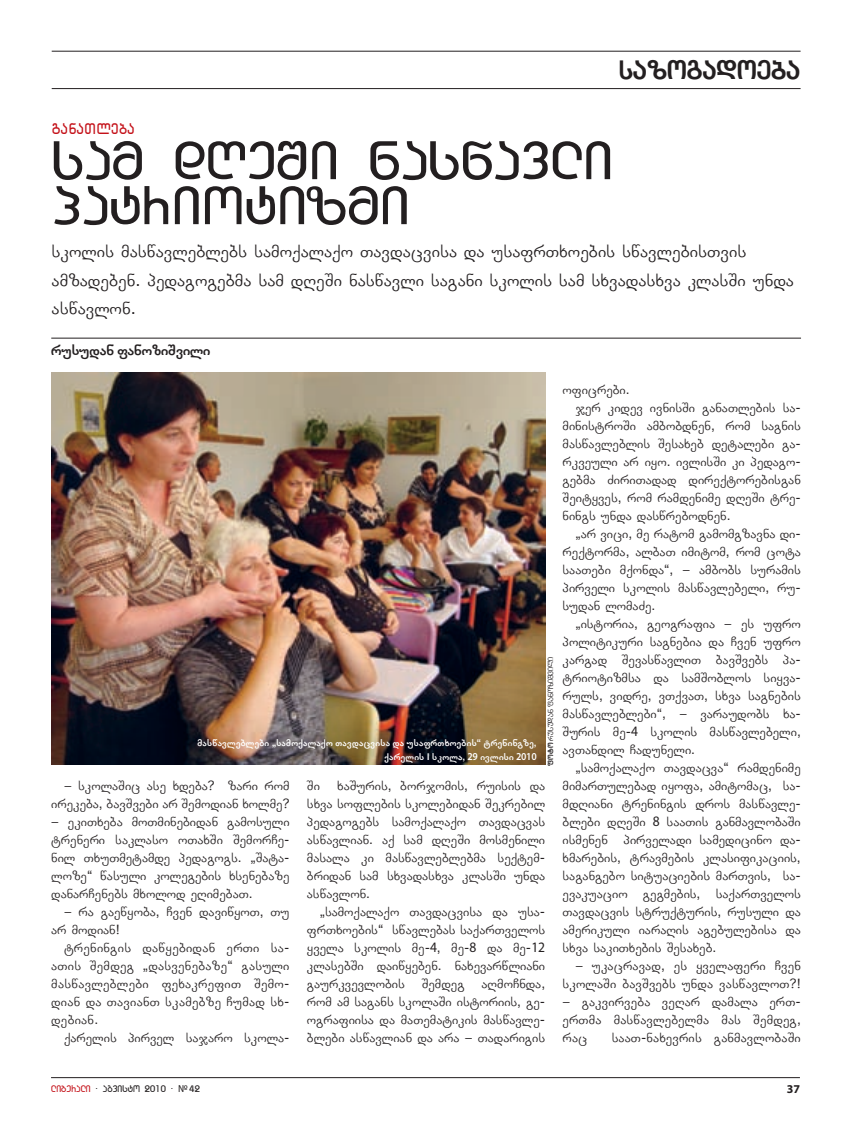
<style>
.page{position:relative;width:851px;height:1127px;background:#fff}
.page>*{position:absolute;margin:0;border:0;box-sizing:border-box;transform-origin:0 0}
.t1{font:58.05px/45px "Bauhaus Mtavruli Thin A";color:#231f20;scale:1.11 1}
.t2{font:700 27px "A Kolkhety M";letter-spacing:-.01em;color:#231f20}
.t3{font:18px/28.8px "A Kolkhety N";color:#231f20}
.t4{font:700 15px "A Kolkhety N";color:#231f20}
.t5{font:15px "Sanet";letter-spacing:-.01em;color:#c4121a}
.t6{font:13.5px/18px "A Kolkhety N";color:#231f20;text-align:justify}
.t7{font:700 12px "Myriad Pro";color:#231f20}
.t8{font:10.5px "Bauhaus Mtavruli Thin A";color:#231f20}
.t9{font:10.5px "Bauhaus Mtavruli Thin A";color:#c4121a}
.t10{font:700 9.75px/13.5px "A Kolkhety N";letter-spacing:.03em;color:#fff;text-align:right}
.t11{font:7.5px "A Kolkhety M";color:#231f20}
.s1{font-weight:700}
.s2{font-family:"Myriad Pro"}
</style>
<div class="page">
<hr style="left:52px;top:51px;width:748px;height:1px;background:#231f20">
<hr style="left:52px;top:88px;width:748px;height:1px;background:#231f20">
<hr style="left:51px;top:338px;width:749px;height:1px;background:#231f20">
<img style="left:52px;top:373px;width:493px;height:391px">
<hr style="left:51px;top:1077px;width:748px;height:1px;background:#231f20">
<h2 class="t2" style="left:618px;top:57px;width:183px">SAZOGADOEBA</h2>
<p class="t5" style="left:52px;top:122px;width:85px">GANATLEBA</p>
<h1 class="t1" style="left:52px;top:140px;width:507px">SAM DRESI NASWAVLI<br>PATRIOTIZMI</h1>
<h3 class="t3" style="left:52px;top:238px;width:743px">SKOLIS MASWAVLEBLEBS SAMOQALAQO TAVDACVISA DA USAFRTXOEBIS SWAVLEBISTVIS<br>AMZADEBEN. PEDAGOGEBMA SAM DRESI NASWAVLI SAGANI SKOLIS SAM SXVADASXVA KLASSI UNDA<br>ASWAVLON.</h3>
<p class="t4" style="left:51px;top:343px;width:161px">RUSUDAN FANOZISVILI</p>
<p class="t10" style="left:197px;top:737px;width:340px">MASWAVLEBLEBI `SAMOQALAQO TAVDACVISA DA USAFRTXOEBIS~ TRENINGZE,<br>QARELIS I SKOLA, 29 IVLISI 2010</p>
<p class="t11" style="left:547px;top:765px;width:110px;rotate:-90deg"><span class="s1">FOTO</span> rusudan fanoziSvili</p>
<p class="t6" style="left:51px;top:778px;width:240px;text-indent:13px">_ SKOLASIC ASE XDEBA? ZARI ROM IREKEBA, BAVSVEBI AR SEMODIAN XOLME? _ EKITXEBA MOTMINEBIDAN GAMOSULI TRENERI SAKLASO OTAXSI SEMORCE-NIL TXUTMETAMDE PEDAGOGS. „SATA-LOZE“ WASULI KOLEGEBIS XSENEBAZE DANARCENEBS MXOLOD ERIMEBAT.</p>
<p class="t6" style="left:51px;top:904px;width:240px;text-indent:13px">_ RA GAEWYOBA, CVEN DAVIWYOT, TU<br>AR MODIAN!</p>
<p class="t6" style="left:51px;top:940px;width:240px;text-indent:13px">TRENINGIS DAWYEBIDAN ERTI SA-ATIS SEMDEG „DASVENEBAZE“ GASULI MASWAVLEBLEBI FEXAKREFIT SEMO-DIAN DA TAVIANT SKAMEBZE CUMAD SX-DEBIAN.</p>
<p class="t6" style="left:64px;top:1029px;width:227px">QARELIS PIRVEL SAJARO SKOLA-</p>
<p class="t6" style="left:307px;top:778px;width:14px">SI</p>
<p class="t6" style="left:307px;top:778px;width:240px;text-indent:30px">XASURIS, BORJOMIS, RUISIS DA SXVA SOFLEBIS SKOLEBIDAN SEKREBIL PEDAGOGEBS SAMOQALAQO TAVDACVAS ASWAVLIAN. AQ SAM DRESI MOSMENILI MASALA KI MASWAVLEBLEBMA SEQTEM-BRIDAN SAM SXVADASXVA KLASSI UNDA ASWAVLON.</p>
<p class="t6" style="left:307px;top:904px;width:240px;text-indent:13px">„SAMOQALAQO TAVDACVISA DA USA-FRTXOEBIS“ SWAVLEBAS SAQARTVELOS YVELA SKOLIS ME-4, ME-8 DA ME-12<br>KLASEBSI DAIWYEBEN. NAXEVARWLIANI GAURKVEVLOBIS</p>
<p class="t6" style="left:307px;top:976px;width:240px;text-indent:175px">ARMOCNDA, ROM AM SAGANS SKOLASI ISTORIIS, GE-OGRAFIISA DA MATEMATIKIS MASWAVLE-BLEBI ASWAVLIAN DA ARA _ TADARIGIS</p>
<p class="t6" style="left:421px;top:976px;width:44px">SEMDEG</p>
<p class="t6" style="left:562px;top:381px;width:69px">OFICREBI.</p>
<p class="t6" style="left:575px;top:399px;width:227px">JER KIDEV IVNISSI GANATLEBIS SA-</p>
<p class="t6" style="left:562px;top:417px;width:240px">MINISTROSI AMBOBDNEN, ROM SAGNIS</p>
<p class="t6" style="left:562px;top:435px;width:240px">MASWAVLEBLIS SESAXEB DETALEBI GA-</p>
<p class="t6" style="left:562px;top:453px;width:240px">RKVEULI AR IYO. IVLISSI KI PEDAGO-</p>
<p class="t6" style="left:562px;top:471px;width:240px">GEBMA ZIRITADAD DIREQTOREBISGAN</p>
<p class="t6" style="left:562px;top:489px;width:240px">SEITYVES, ROM RAMDENIME DRESI TRE-</p>
<p class="t6" style="left:562px;top:507px;width:169px">NINGS UNDA DASWREBODNEN.</p>
<p class="t6" style="left:575px;top:525px;width:227px">„AR VICI, ME RATOM GAMOMGZAVNA DI-</p>
<p class="t6" style="left:562px;top:543px;width:240px">REQTORMA, ALBAT IMITOM, ROM COTA</p>
<p class="t6" style="left:562px;top:561px;width:240px">SAATEBI MQONDA“, _ AMBOBS SURAMIS</p>
<p class="t6" style="left:562px;top:579px;width:240px">PIRVELI SKOLIS MASWAVLEBELI, RU-</p>
<p class="t6" style="left:562px;top:597px;width:94px">SUDAN LOMAZE.</p>
<p class="t6" style="left:575px;top:615px;width:227px">„ISTORIA, GEOGRAFIA _ ES UFRO</p>
<p class="t6" style="left:562px;top:633px;width:240px">POLITIKURI SAGNEBIA DA CVEN UFRO</p>
<p class="t6" style="left:562px;top:651px;width:240px">KARGAD SEVASWAVLIT BAVSVEBS PA-</p>
<p class="t6" style="left:562px;top:669px;width:240px">TRIOTIZMSA DA SAMSOBLOS SIYVA-</p>
<p class="t6" style="left:562px;top:687px;width:240px">RULS, VIDRE, VTQVAT, SXVA SAGNEBIS</p>
<p class="t6" style="left:562px;top:705px;width:240px">MASWAVLEBLEBI“, _ VARAUDOBS XA-</p>
<p class="t6" style="left:562px;top:723px;width:240px">SURIS ME-4 SKOLIS MASWAVLEBELI,</p>
<p class="t6" style="left:562px;top:741px;width:134px">AVTANDIL CADUNELI.</p>
<p class="t6" style="left:575px;top:759px;width:227px">„SAMOQALAQO TAVDACVA“ RAMDENIME</p>
<p class="t6" style="left:562px;top:777px;width:240px">MIMARTULEBAD IYOFA, AMITOMAC, SA-</p>
<p class="t6" style="left:562px;top:795px;width:240px">MDRIANI TRENINGIS DROS MASWAVLE-</p>
<p class="t6" style="left:562px;top:813px;width:240px">BLEBI DRESI 8 SAATIS GANMAVLOBASI</p>
<p class="t6" style="left:562px;top:831px;width:240px">ISMENEN PIRVELADI SAMEDICINO DA-</p>
<p class="t6" style="left:562px;top:849px;width:240px">XMAREBIS, TRAVMEBIS KLASIFIKACIIS,</p>
<p class="t6" style="left:562px;top:867px;width:240px">SAGANGEBO SITUACIEBIS MARTVIS, SA-</p>
<p class="t6" style="left:562px;top:885px;width:240px">EVAKUACIO GEGMEBIS, SAQARTVELOS</p>
<p class="t6" style="left:562px;top:903px;width:240px">TAVDACVIS STRUQTURIS, RUSULI DA</p>
<p class="t6" style="left:562px;top:921px;width:240px">AMERIKULI IARARIS AGEBULEBISA DA</p>
<p class="t6" style="left:562px;top:939px;width:155px">SXVA SAKITXEBIS SESAXEB.</p>
<p class="t6" style="left:575px;top:957px;width:227px">_ UKACRAVAD, ES YVELAFERI CVEN</p>
<p class="t6" style="left:562px;top:975px;width:240px">SKOLASI BAVSVEBS UNDA VASWAVLOT?!</p>
<p class="t6" style="left:562px;top:993px;width:240px">_ GAKVIRVEBA VERAR DAMALA ERT-</p>
<p class="t6" style="left:562px;top:1011px;width:240px">ERTMA MASWAVLEBELMA MAS SEMDEG,</p>
<p class="t6" style="left:562px;top:1029px;width:26px">RAC</p>
<p class="t6" style="left:611px;top:1029px;width:191px">SAAT-NAXEVRIS GANMAVLOBASI</p>
<p class="t9" style="left:51px;top:1084px;width:41px">LIBERALI</p>
<p class="t7" style="left:786px;top:1081px;width:15px">37</p>
<p class="t8" style="left:96px;top:1084px;width:106px">. AGVISTO 2010 . <span class="s2">№</span> 42</p>
</div>
